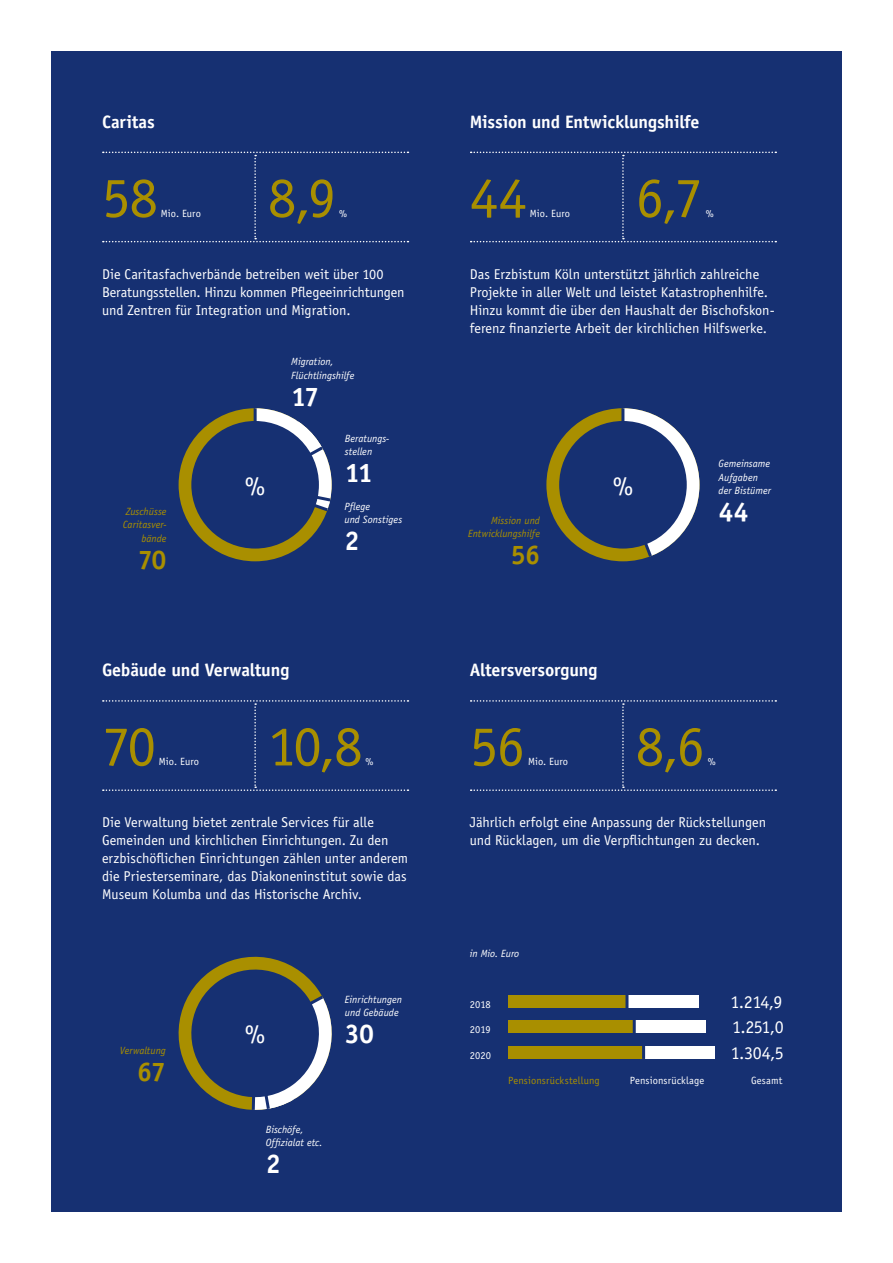
<style>
.page{position:relative;width:893px;height:1263px;background:#fff}
.page>*{position:absolute;margin:0;border:0;box-sizing:border-box;transform-origin:0 0}
.t1{font:57px "Officina Sans";letter-spacing:-.03em;color:#a98f00}
.t2{font:700 27px "Officina Sans";letter-spacing:-.055em;color:#fff}
.t3{font:700 27px "Officina Sans";color:#a98f00}
.t4{font:27px "Officina Sans";color:#fff}
.t5{font:700 18px "Officina Sans";letter-spacing:-.01em;color:#fff}
.t6{font:18px/25.5px "Officina Sans";letter-spacing:-.03em;color:#fff}
.t7{font:14.25px/18px "Officina Sans";color:#fff}
.t8{font:italic 10.5px/13.5px "Officina Sans";letter-spacing:.005em;color:#fff}
.t9{font:10.5px "Officina Sans";letter-spacing:.005em;color:#fff}
.t10{font:italic 10.5px/13.5px "Officina Sans";color:#a98f00;text-align:right}
.t11{font:10.5px "Officina Sans";letter-spacing:.01em;color:#a98f00}
</style>
<div class="page">
<div style="left:51px;top:51px;width:791px;height:1161px;background:#163072"></div>
<div style="left:179px;top:408px;width:153px;height:153px;background:#a98f00;border-radius:50%"></div>
<svg style="left:212px;top:408px;width:120px;height:113px"></svg>
<div style="left:191px;top:421px;width:128px;height:128px;background:#163072;border-radius:50%"></div>
<svg style="left:103px;top:152px;width:305px;height:90px"></svg>
<svg style="left:471px;top:700px;width:305px;height:91px"></svg>
<svg style="left:178px;top:956px;width:154px;height:154px"></svg>
<svg style="left:103px;top:700px;width:305px;height:91px"></svg>
<div style="left:546px;top:408px;width:153px;height:153px;background:#a98f00;border-radius:50%"></div>
<svg style="left:619px;top:408px;width:80px;height:153px"></svg>
<div style="left:559px;top:421px;width:128px;height:128px;background:#163072;border-radius:50%"></div>
<svg style="left:471px;top:152px;width:305px;height:90px"></svg>
<div style="left:508px;top:1020px;width:198px;height:13px;background:#fff"></div>
<div style="left:508px;top:1020px;width:126px;height:13px;background:#a98f00"></div>
<div style="left:508px;top:1046px;width:206px;height:13px;background:#fff"></div>
<div style="left:508px;top:1046px;width:137px;height:13px;background:#a98f00"></div>
<div style="left:508px;top:995px;width:191px;height:13px;background:#fff"></div>
<div style="left:508px;top:995px;width:119px;height:13px;background:#a98f00"></div>
<hr style="left:625px;top:992px;width:3px;height:18px;background:#163072">
<hr style="left:633px;top:1018px;width:3px;height:17px;background:#163072">
<hr style="left:642px;top:1041px;width:3px;height:18px;background:#163072">
<p class="t5" style="left:102px;top:110px;width:54px">Caritas</p>
<p class="t5" style="left:470px;top:110px;width:231px">Mission und Entwicklungshilfe</p>
<h1 class="t1" style="left:102px;top:164px;width:57px">58</h1>
<p class="t9" style="left:161px;top:207px;width:42px">Mio. Euro</p>
<h1 class="t1" style="left:268px;top:164px;width:70px">8,9</h1>
<p class="t9" style="left:339px;top:207px;width:9px">%</p>
<h1 class="t1" style="left:470px;top:164px;width:59px">44</h1>
<p class="t9" style="left:530px;top:207px;width:42px">Mio. Euro</p>
<h1 class="t1" style="left:636px;top:164px;width:69px">6,7</h1>
<p class="t9" style="left:706px;top:207px;width:9px">%</p>
<p class="t7" style="left:102px;top:265px;width:304px">Die Caritasfachverbände betreiben weit über 100<br>Beratungsstellen. Hinzu kommen Pflegeeinrichtungen und Zentren für Integration und Migration.</p>
<p class="t7" style="left:470px;top:265px;width:306px">Das Erzbistum Köln unterstützt jährlich zahlreiche Projekte in aller Welt und leistet Katastrophenhilfe.<br>Hinzu kommt die über den Haushalt der Bischofskon&shy;ferenz finanzierte Arbeit der kirchlichen Hilfswerke.</p>
<p class="t8" style="left:291px;top:355px;width:65px">Migration,<br>Flüchtlingshilfe</p>
<h2 class="t2" style="left:291px;top:380px;width:29px">17</h2>
<p class="t10" style="left:123px;top:505px;width:45px">Zuschüsse<br>Caritasver&shy;bände</p>
<h2 class="t3" style="left:138px;top:543px;width:30px">70</h2>
<h2 class="t4" style="left:245px;top:470px;width:22px">%</h2>
<p class="t8" style="left:345px;top:431px;width:46px">Beratungs&shy;stellen</p>
<h2 class="t2" style="left:345px;top:456px;width:29px">11</h2>
<p class="t8" style="left:344px;top:499px;width:59px">Pflege<br>und Sonstiges</p>
<h2 class="t2" style="left:344px;top:524px;width:17px">2</h2>
<p class="t10" style="left:468px;top:513px;width:73px">Mission und<br>Entwicklungshilfe</p>
<h2 class="t3" style="left:511px;top:538px;width:31px">56</h2>
<h2 class="t4" style="left:613px;top:470px;width:22px">%</h2>
<p class="t8" style="left:719px;top:457px;width:54px">Gemeinsame<br>Aufgaben der Bistümer</p>
<h2 class="t2" style="left:719px;top:495px;width:31px">44</h2>
<p class="t5" style="left:102px;top:659px;width:189px">Gebäude und Verwaltung</p>
<p class="t5" style="left:470px;top:659px;width:129px">Altersversorgung</p>
<h1 class="t1" style="left:102px;top:713px;width:55px">70</h1>
<p class="t9" style="left:159px;top:756px;width:42px">Mio. Euro</p>
<h1 class="t1" style="left:268px;top:713px;width:96px">10,8</h1>
<p class="t9" style="left:366px;top:756px;width:9px">%</p>
<h1 class="t1" style="left:470px;top:713px;width:57px">56</h1>
<p class="t9" style="left:528px;top:756px;width:42px">Mio. Euro</p>
<h1 class="t1" style="left:636px;top:713px;width:71px">8,6</h1>
<p class="t9" style="left:708px;top:756px;width:9px">%</p>
<p class="t7" style="left:102px;top:813px;width:308px">Die Verwaltung bietet zentrale Services für alle Gemeinden und kirchlichen Einrichtungen. Zu den erzbischöflichen Einrichtungen zählen unter anderem die Priesterseminare, das Diakoneninstitut sowie das Museum Kolumba und das Historische Archiv.</p>
<p class="t7" style="left:470px;top:813px;width:298px">Jährlich erfolgt eine Anpassung der Rückstellungen und Rücklagen, um die Verpflichtungen zu decken.</p>
<p class="t8" style="left:470px;top:946px;width:51px">in Mio. Euro</p>
<p class="t10" style="left:120px;top:1044px;width:47px">Verwaltung</p>
<h2 class="t3" style="left:137px;top:1055px;width:30px">67</h2>
<h2 class="t4" style="left:245px;top:1018px;width:22px">%</h2>
<p class="t8" style="left:345px;top:993px;width:59px">Einrichtungen und Gebäude</p>
<h2 class="t2" style="left:345px;top:1017px;width:31px">30</h2>
<p class="t9" style="left:470px;top:998px;width:22px">2018</p>
<p class="t9" style="left:470px;top:1024px;width:22px">2019</p>
<p class="t9" style="left:470px;top:1049px;width:23px">2020</p>
<p class="t6" style="left:731px;top:989px;width:53px">1.214,9</p>
<p class="t6" style="left:731px;top:1014px;width:54px">1.251,0<br>1.304,5</p>
<p class="t11" style="left:508px;top:1075px;width:93px">Pensionsrückstellung</p>
<p class="t9" style="left:630px;top:1075px;width:76px">Pensionsrücklage</p>
<p class="t9" style="left:751px;top:1075px;width:33px">Gesamt</p>
<p class="t8" style="left:266px;top:1122px;width:58px">Bischöfe,<br>Offizialat etc.</p>
<h2 class="t2" style="left:266px;top:1147px;width:17px">2</h2>
</div>
